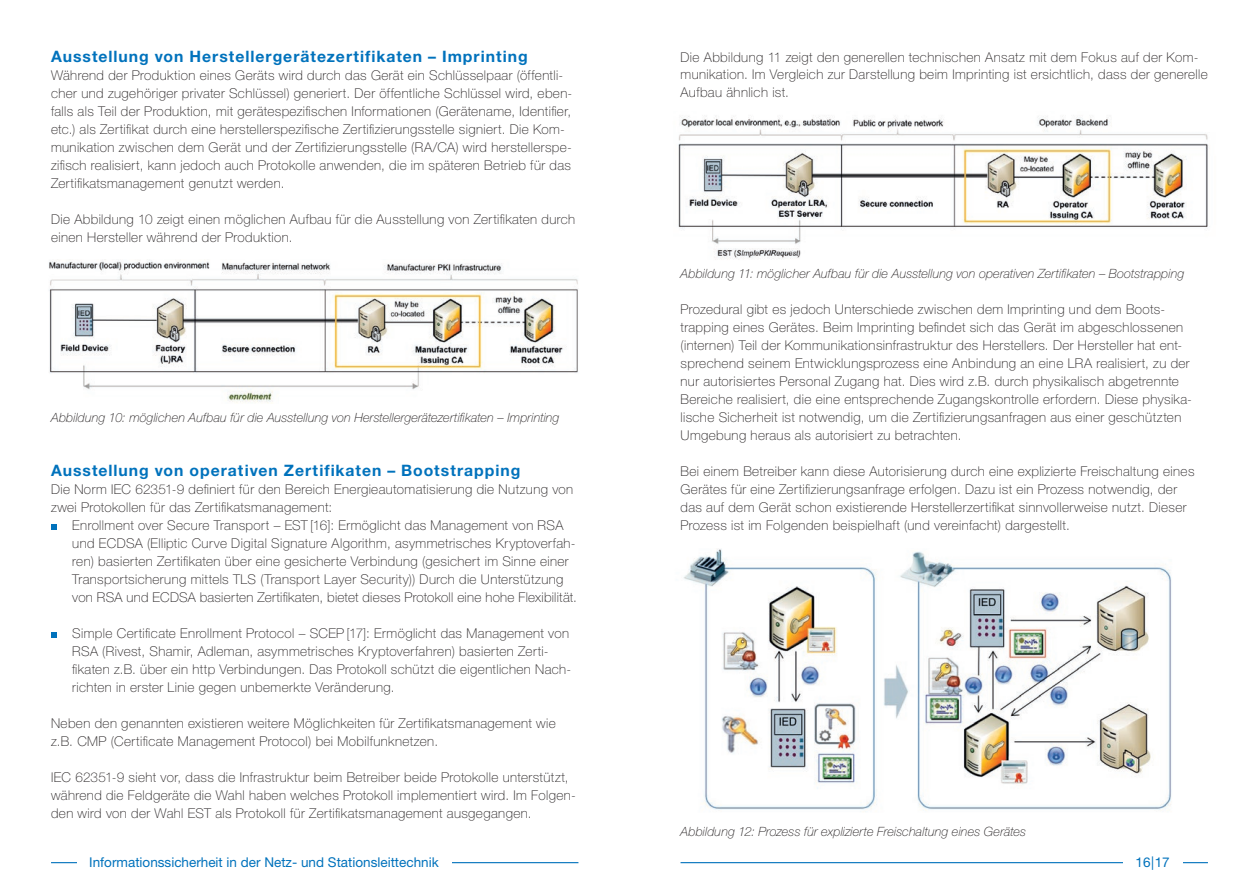
<style>
.page{position:relative;width:1259px;height:893px;background:#fff}
.page>*{position:absolute;margin:0;border:0;box-sizing:border-box;transform-origin:0 0}
.t1{font:700 15.75px "Helvetica Neue LT Std";letter-spacing:.065em;color:#0072bc}
.t2{font:100 13.5px/18px "Helvetica Neue LT Std";letter-spacing:.03em;color:#231f20}
.t3{font:13.5px "Helvetica Neue LT Std";color:#0072bc}
.t4{font:italic 100 12.75px "Helvetica Neue LT Std";letter-spacing:.01em;color:#231f20}
</style>
<div class="page">
<hr style="left:51px;top:862px;width:527px;height:1px;background:#0072bc">
<hr style="left:680px;top:862px;width:528px;height:1px;background:#0072bc">
<div style="left:77px;top:858px;width:374px;height:9px;background:#fff"></div>
<div style="left:1122px;top:858px;width:60px;height:9px;background:#fff"></div>
<svg style="left:51px;top:524px;width:5px;height:6px"></svg>
<svg style="left:51px;top:632px;width:5px;height:6px"></svg>
<img style="left:49px;top:260px;width:529px;height:143px">
<img style="left:678px;top:116px;width:532px;height:143px">
<img style="left:683px;top:549px;width:489px;height:262px">
<p class="t1" style="left:51px;top:46px;width:478px">Ausstellung von Herstellergerätezertifikaten – Imprinting</p>
<p class="t2" style="left:51px;top:66px;width:523px">Während der Produktion eines Geräts wird durch das Gerät ein Schlüsselpaar (öffentli&shy;cher und zugehöriger privater Schlüssel) generiert. Der öffentliche Schlüssel wird, eben&shy;falls als Teil der Produktion, mit gerätespezifischen Informationen (Gerätename, Identifier, etc.) als Zertifikat durch eine herstellerspezifische Zertifizierungsstelle signiert. Die Kom&shy;munikation zwischen dem Gerät und der Zertifizierungsstelle (RA/CA) wird herstellerspe&shy;zifisch realisiert, kann jedoch auch Protokolle anwenden, die im späteren Betrieb für das Zertifikatsmanagement genutzt werden.</p>
<p class="t2" style="left:51px;top:210px;width:526px">Die Abbildung 10 zeigt einen möglichen Aufbau für die Ausstellung von Zertifikaten durch einen Hersteller während der Produktion.</p>
<p class="t4" style="left:51px;top:410px;width:510px">Abbildung 10: möglichen Aufbau für die Ausstellung von Herstellergerätezertifikaten – Imprinting</p>
<p class="t1" style="left:51px;top:460px;width:471px">Ausstellung von operativen Zertifikaten – Bootstrapping</p>
<p class="t2" style="left:51px;top:480px;width:524px">Die Norm IEC 62351-9 definiert für den Bereich Energieautomatisierung die Nutzung von zwei Protokollen für das Zertifikatsmanagement:</p>
<p class="t2" style="left:72px;top:516px;width:506px">Enrollment over Secure Transport – EST [16]: Ermöglicht das Management von RSA und ECDSA (Elliptic Curve Digital Signature Algorithm, asymmetrisches Kryptoverfah&shy;ren) basierten Zertifikaten über eine gesicherte Verbindung (gesichert im Sinne einer Transportsicherung mittels TLS (Transport Layer Security)) Durch die Unterstützung von RSA und ECDSA basierten Zertifikaten, bietet dieses Protokoll eine hohe Flexibilität.</p>
<p class="t2" style="left:72px;top:624px;width:500px">Simple Certificate Enrollment Protocol – SCEP [17]: Ermöglicht das Management von RSA (Rivest, Shamir, Adleman, asymmetrisches Kryptoverfahren) basierten Zerti&shy;fikaten z.B. über ein http Verbindungen. Das Protokoll schützt die eigentlichen Nach&shy;richten in erster Linie gegen unbemerkte Veränderung.</p>
<p class="t2" style="left:51px;top:714px;width:506px">Neben den genannten existieren weitere Möglichkeiten für Zertifikatsmanagement wie z.B. CMP (Certificate Management Protocol) bei Mobilfunknetzen.</p>
<p class="t2" style="left:51px;top:768px;width:526px">IEC 62351-9 sieht vor, dass die Infrastruktur beim Betreiber beide Protokolle unterstützt, während die Feldgeräte die Wahl haben welches Protokoll implementiert wird. Im Folgen&shy;den wird von der Wahl EST als Protokoll für Zertifikatsmanagement ausgegangen.</p>
<p class="t2" style="left:680px;top:48px;width:529px">Die Abbildung 11 zeigt den generellen technischen Ansatz mit dem Fokus auf der Kom&shy;munikation. Im Vergleich zur Darstellung beim Imprinting ist ersichtlich, dass der generelle<br>Aufbau ähnlich ist.</p>
<p class="t4" style="left:680px;top:266px;width:505px">Abbildung 11: möglicher Aufbau für die Ausstellung von operativen Zertifikaten – Bootstrapping</p>
<p class="t2" style="left:680px;top:300px;width:513px">Prozedural gibt es jedoch Unterschiede zwischen dem Imprinting und dem Boots&shy;trapping eines Gerätes. Beim Imprinting befindet sich das Gerät im abgeschlossenen (internen) Teil der Kommunikationsinfrastruktur des Herstellers. Der Hersteller hat ent&shy;sprechend seinem Entwicklungsprozess eine Anbindung an eine LRA realisiert, zu der nur autorisiertes Personal Zugang hat. Dies wird z.B. durch physikalisch abgetrennte Bereiche realisiert, die eine entsprechende Zugangskontrolle erfordern. Diese physika&shy;lische Sicherheit ist notwendig, um die Zertifizierungsanfragen aus einer geschützten Umgebung heraus als autorisiert zu betrachten.</p>
<p class="t2" style="left:680px;top:462px;width:515px">Bei einem Betreiber kann diese Autorisierung durch eine explizierte Freischaltung eines Gerätes für eine Zertifizierungsanfrage erfolgen. Dazu ist ein Prozess notwendig, der das auf dem Gerät schon existierende Herstellerzertifikat sinnvollerweise nutzt. Dieser Prozess ist im Folgenden beispielhaft (und vereinfacht) dargestellt.</p>
<p class="t4" style="left:680px;top:824px;width:347px">Abbildung 12: Prozess für explizierte Freischaltung eines Gerätes</p>
<p class="t3" style="left:89px;top:855px;width:351px">Informationssicherheit in der Netz- und Stationsleittechnik</p>
<p class="t3" style="left:1135px;top:855px;width:36px">16|17</p>
</div>
